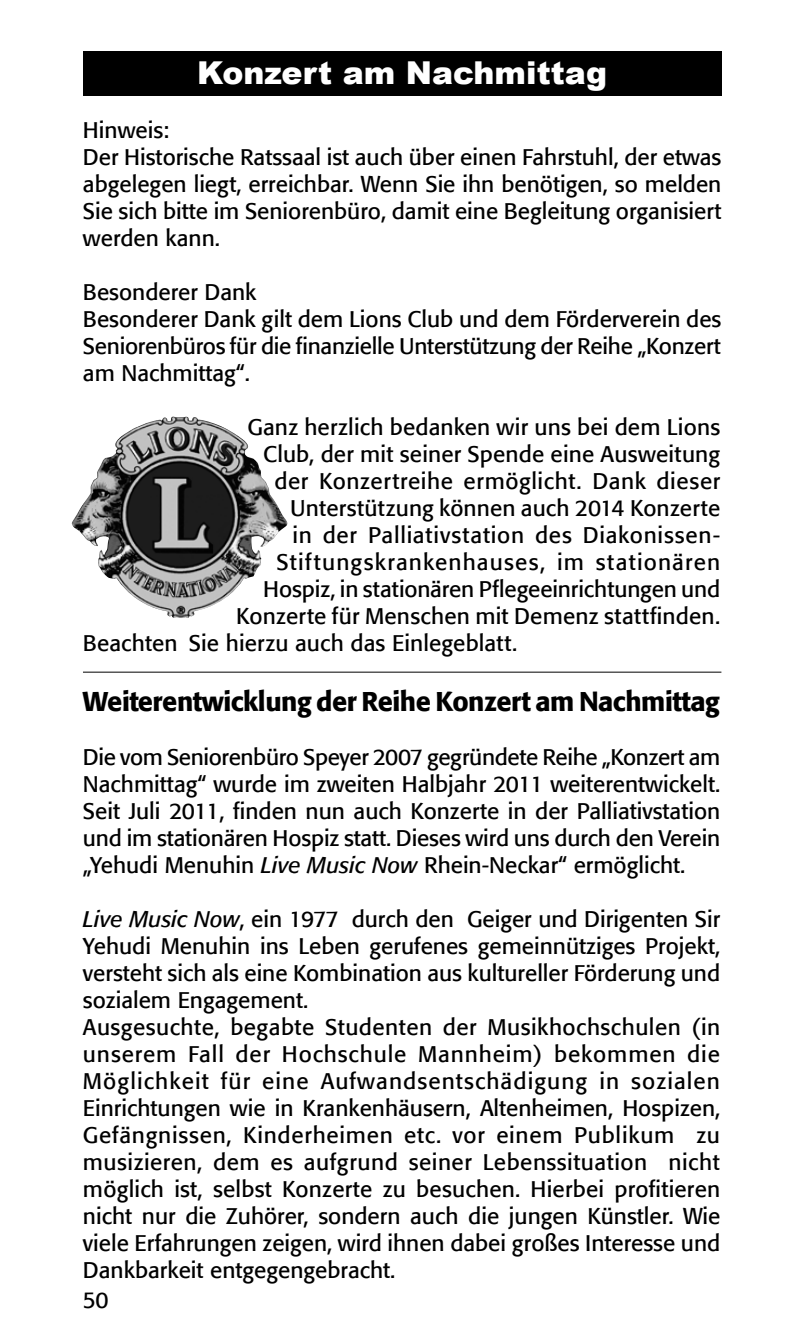
<style>
.page{position:relative;width:798px;height:1340px;background:#fff}
.page>*{position:absolute;margin:0;border:0;box-sizing:border-box;transform-origin:0 0}
.t1{font:900 31.5px "Arial";color:#fff}
.t2{font:500 27px "Formata";letter-spacing:-.02em;color:#000}
.t3{font:22.5px/27px "Formata";color:#000}
.t4{font:22.5px "Formata";letter-spacing:.025em;color:#000}
.t5{font:22.5px "Formata";letter-spacing:.035em;color:#000}
.t6{font:22.5px "Formata";letter-spacing:.05em;color:#000}
.s1{font-style:italic}
</style>
<div class="page">
<div style="left:83px;top:51px;width:638px;height:45px;background:#000"></div>
<hr style="left:83px;top:671px;width:638px;height:1px;background:#000">
<img style="left:72px;top:417px;width:185px;height:201px">
<h1 class="t1" style="left:197px;top:50px;width:411px">Konzert am Nachmittag</h1>
<p class="t3" style="left:83px;top:117px;width:639px">Hinweis:<br>Der Historische Ratssaal ist auch über einen Fahrstuhl, der etwas abgelegen liegt, erreichbar. Wenn Sie ihn benötigen, so melden Sie sich bitte im Seniorenbüro, damit eine Begleitung organisiert werden kann.</p>
<p class="t3" style="left:83px;top:279px;width:639px">Besonderer Dank<br>Besonderer Dank gilt dem Lions Club und dem Förderverein des Seniorenbüros für die finanzielle Unterstützung der Reihe „Konzert am Nachmittag“.</p>
<p class="t3" style="left:247px;top:414px;width:474px">Ganz herzlich bedanken wir uns bei dem Lions</p>
<p class="t3" style="left:263px;top:441px;width:458px">Club, der mit seiner Spende eine Ausweitung</p>
<p class="t4" style="left:274px;top:467px;width:447px">der Konzertreihe ermöglicht. Dank dieser</p>
<p class="t3" style="left:290px;top:495px;width:431px">Unterstützung können auch 2014 Konzerte</p>
<p class="t5" style="left:292px;top:521px;width:429px">in der Palliativstation des Diakonissen-</p>
<p class="t6" style="left:276px;top:548px;width:445px">Stiftungskrankenhauses, im stationären</p>
<p class="t3" style="left:263px;top:576px;width:458px">Hospiz, in stationären Pflegeeinrichtungen und</p>
<p class="t3" style="left:236px;top:603px;width:485px">Konzerte für Menschen mit Demenz stattfinden.</p>
<p class="t3" style="left:83px;top:630px;width:436px">Beachten Sie hierzu auch das Einlegeblatt.</p>
<p class="t2" style="left:83px;top:684px;width:638px">Weiterentwicklung der Reihe Konzert am Nachmittag</p>
<p class="t3" style="left:83px;top:743px;width:638px;text-align:justify">Die vom Seniorenbüro Speyer 2007 gegründete Reihe „Konzert am Nachmittag“ wurde im zweiten Halbjahr 2011 weiterentwickelt.<br>Seit Juli 2011, finden nun auch Konzerte in der Palliativstation und im stationären Hospiz statt. Dieses wird uns durch den Verein „Yehudi Menuhin <span class="s1">Live Music Now</span> Rhein-Neckar“ ermöglicht.</p>
<p class="t3" style="left:83px;top:905px;width:638px"><span class="s1">Live Music Now</span>, ein 1977 durch den Geiger und Dirigenten Sir Yehudi Menuhin ins Leben gerufenes gemeinnütziges Projekt, versteht sich als eine Kombination aus kultureller Förderung und sozialem Engagement.<br>Ausgesuchte, begabte Studenten der Musikhochschulen (in unserem Fall der Hochschule Mannheim) bekommen die Möglichkeit für eine Aufwandsentschädigung in sozialen Einrichtungen wie in Krankenhäusern, Altenheimen, Hospizen, Gefängnissen, Kinderheimen etc. vor einem Publikum zu musizieren, dem es aufgrund seiner Lebenssituation nicht möglich ist, selbst Konzerte zu besuchen. Hierbei profitieren nicht nur die Zuhörer, sondern auch die jungen Künstler. Wie viele Erfahrungen zeigen, wird ihnen dabei großes Interesse und Dankbarkeit entgegengebracht.</p>
<p class="t3" style="left:83px;top:1286px;width:27px">50</p>
</div>
